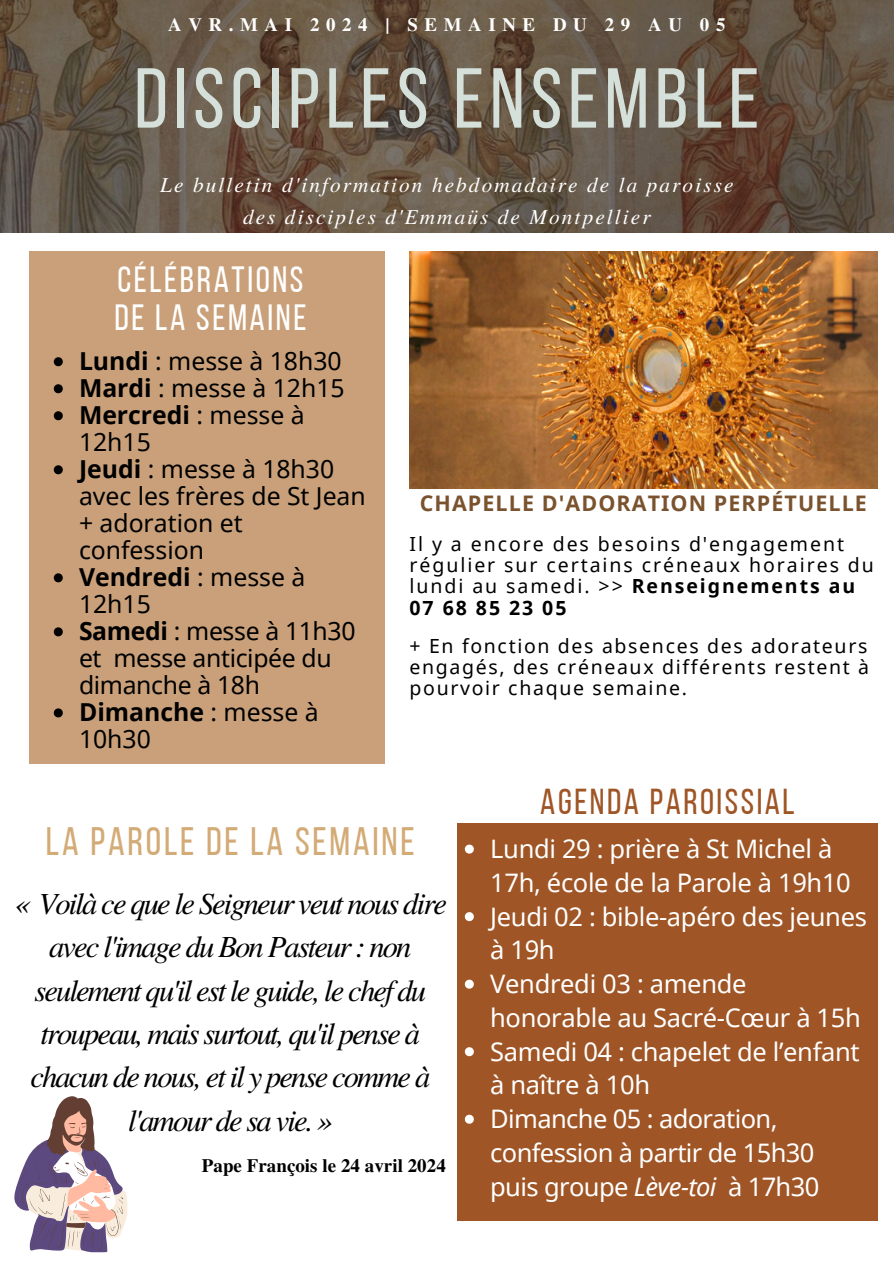
<style>
.page{position:relative;width:894px;height:1264px;background:#fff}
.page>*{position:absolute;margin:0;border:0;box-sizing:border-box;transform-origin:0 0}
.t1{font:84.75px "Bebas Neue";letter-spacing:.07em;color:#d4e0d9}
.t2{font:39.6px "Bebas Neue";letter-spacing:.07em;color:#d3ab77}
.t3{font:36.45px/38.2px "Bebas Neue";letter-spacing:.07em;color:#fff}
.t4{font:36px "Bebas Neue";letter-spacing:.07em;color:#9f5525}
.t5{font:italic 30.6px/43.3px "Te X Gyre Termes";letter-spacing:-.06em;color:#000;text-align:center}
.t6{font:25.5px/33.8px "Noto Sans";letter-spacing:-.015em;color:#fff}
.t7{font:24.75px/27px "Noto Sans";color:#000}
.t8{font:700 21.45px "Noto Sans";letter-spacing:.05em;color:#7a522d}
.t9{font:italic 21.15px/31.5px "Te X Gyre Termes";letter-spacing:.1em;color:#fff;text-align:center}
.t10{font:19.5px/21.3px "Noto Sans";letter-spacing:.1em;color:#000}
.t11{font:700 18.9px "Te X Gyre Termes";letter-spacing:.35em;color:#fff}
.t12{font:700 18.9px "Te X Gyre Termes";letter-spacing:.005em;color:#000}
.s1{font-weight:700}
.s2{font-style:italic}
</style>
<div class="page">
<img style="left:0;top:0;width:893px;height:232px">
<img style="left:409px;top:252px;width:468px;height:236px">
<div style="left:29px;top:252px;width:355px;height:512px;background:#c9a079"></div>
<div style="left:457px;top:823px;width:420px;height:397px;background:#9f5525"></div>
<svg style="left:14px;top:1096px;width:114px;height:156px"></svg>
<svg style="left:54px;top:357px;width:9px;height:9px"></svg>
<svg style="left:54px;top:384px;width:9px;height:9px"></svg>
<svg style="left:54px;top:411px;width:9px;height:9px"></svg>
<svg style="left:54px;top:465px;width:9px;height:9px"></svg>
<svg style="left:54px;top:573px;width:9px;height:9px"></svg>
<svg style="left:54px;top:627px;width:9px;height:9px"></svg>
<svg style="left:54px;top:708px;width:9px;height:9px"></svg>
<svg style="left:464px;top:844px;width:9px;height:9px"></svg>
<svg style="left:464px;top:912px;width:9px;height:9px"></svg>
<svg style="left:464px;top:979px;width:9px;height:9px"></svg>
<svg style="left:464px;top:1047px;width:9px;height:9px"></svg>
<svg style="left:464px;top:1114px;width:9px;height:9px"></svg>
<h6 class="t11" style="left:168px;top:10px;width:558px">AVR.MAI 2024 | SEMAINE DU 29 AU 05</h6>
<p class="t1" style="left:134px;top:64px;width:626px">DISCIPLES ENSEMBLE</p>
<h1 class="t9" style="left:160px;top:168px;width:574px">Le bulletin d'information hebdomadaire de la paroisse des disciples d'Emmaüs de Montpellier</h1>
<p class="t3" style="left:114px;top:263px;width:193px">CÉLÉBRATIONS<br>DE LA SEMAINE</p>
<p class="t7" style="left:79px;top:346px;width:264px"><span class="s1">Lundi</span> : messe à 18h30</p>
<p class="t7" style="left:79px;top:373px;width:267px"><span class="s1">Mardi</span> : messe à 12h15</p>
<p class="t7" style="left:79px;top:400px;width:227px"><span class="s1">Mercredi</span> : messe à<br>12h15</p>
<p class="t7" style="left:79px;top:454px;width:288px"><span class="s1">Jeudi</span> : messe à 18h30 avec les frères de St Jean + adoration et confession</p>
<p class="t7" style="left:79px;top:562px;width:228px"><span class="s1">Vendredi</span> : messe à<br>12h15</p>
<p class="t7" style="left:79px;top:616px;width:278px"><span class="s1">Samedi</span> : messe à 11h30 et messe anticipée du dimanche à 18h</p>
<h5 class="t7" style="left:79px;top:697px;width:241px"><span class="s1">Dimanche</span> : messe à<br>10h30</h5>
<p class="t8" style="left:419px;top:488px;width:448px">CHAPELLE D'ADORATION PERPÉTUELLE</p>
<h2 class="t10" style="left:409px;top:532px;width:466px">Il y a encore des besoins d'engagement régulier sur certains créneaux horaires du lundi au samedi. &gt;&gt; <span class="s1">Renseignements au<br>07 68 85 23 05</span></h2>
<p class="t10" style="left:409px;top:634px;width:461px;text-align:justify">+ En fonction des absences des adorateurs engagés, des créneaux différents restent à pourvoir chaque semaine.</p>
<p class="t2" style="left:46px;top:825px;width:370px">LA PAROLE DE LA SEMAINE</p>
<h2 class="t5" style="left:14px;top:880px;width:434px">« Voilà ce que le Seigneur veut nous dire avec l'image du Bon Pasteur : non seulement qu'il est le guide, le chef du troupeau, mais surtout, qu'il pense à chacun de nous, et il y pense comme à l'amour de sa vie. »</h2>
<p class="t12" style="left:202px;top:1150px;width:245px">Pape François le 24 avril 2024</p>
<h6 class="t4" style="left:540px;top:786px;width:256px">AGENDA PAROISSIAL</h6>
<h6 class="t6" style="left:490px;top:831px;width:362px">Lundi 29 : prière à St Michel à<br>17h, école de la Parole à 19h10</h6>
<h2 class="t6" style="left:490px;top:898px;width:378px">Jeudi 02 : bible-apéro des jeunes à 19h</h2>
<h3 class="t6" style="left:490px;top:966px;width:372px">Vendredi 03 : amende honorable au Sacré-Cœur à 15h</h3>
<p class="t6" style="left:490px;top:1033px;width:371px">Samedi 04 : chapelet de l’enfant à naître à 10h</p>
<p class="t6" style="left:490px;top:1101px;width:330px">Dimanche 05 : adoration, confession à partir de 15h30 puis groupe <span class="s2">Lève-toi</span> à 17h30</p>
</div>
